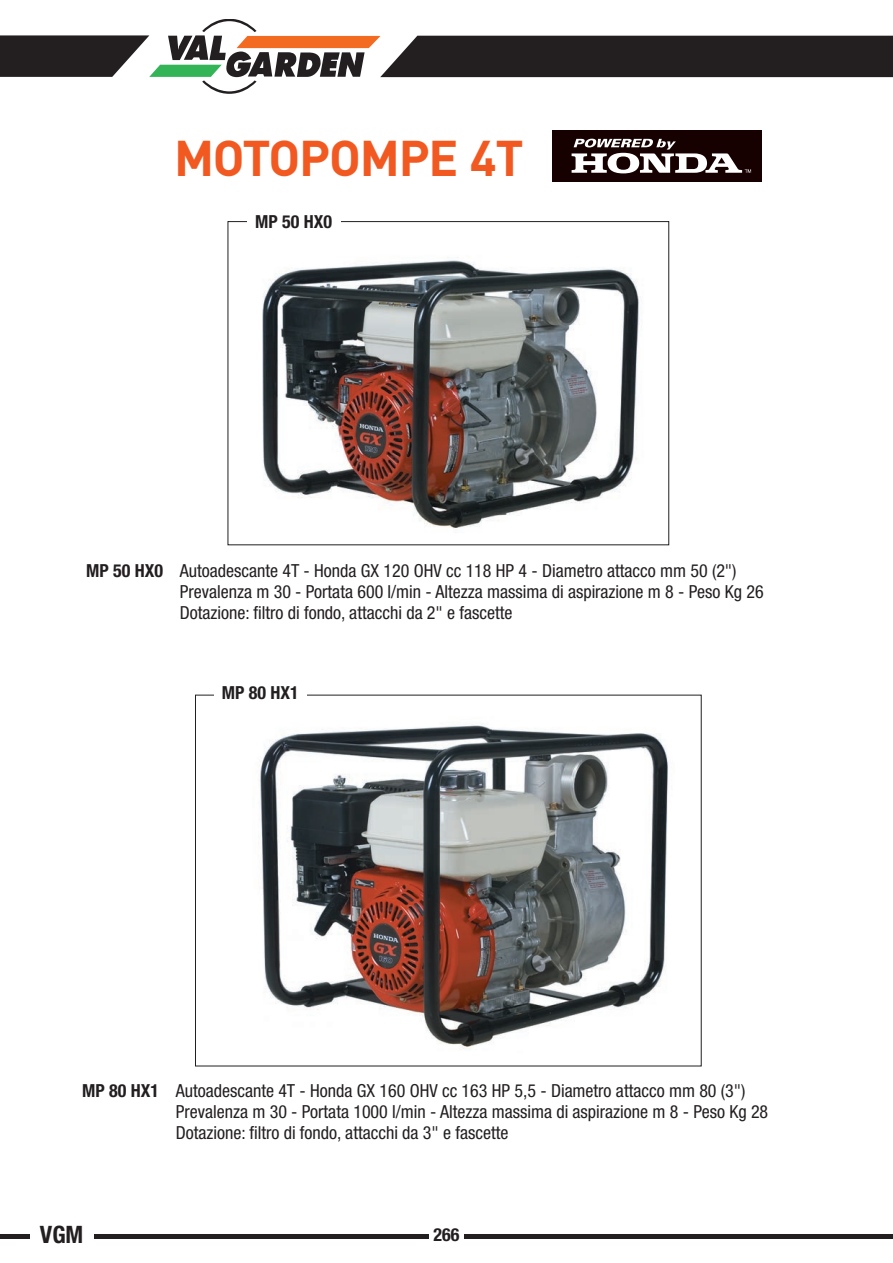
<style>
.page{position:relative;width:893px;height:1263px;background:#fff}
.page>*{position:absolute;margin:0;border:0;box-sizing:border-box;transform-origin:0 0}
.t1{font:700 49.5px "DIN";letter-spacing:-.025em;color:#f15921}
.t2{font:700 condensed 24px "Helvetica Neue";color:#231f20}
.t3{font:condensed 18px/21px "Helvetica Neue";color:#231f20}
.t4{font:700 condensed 18px "Helvetica Neue";color:#231f20}
.s1{font-weight:700}
</style>
<div class="page">
<hr style="left:0;top:1234px;width:893px;height:4px;background:#231f20">
<svg style="left:0;top:19px;width:893px;height:75px"></svg>
<div style="left:429px;top:1226px;width:34px;height:29px;background:#fff"></div>
<div style="left:30px;top:1226px;width:64px;height:22px;background:#fff"></div>
<img style="left:262px;top:257px;width:378px;height:272px">
<img style="left:260px;top:724px;width:409px;height:326px">
<div style="left:552px;top:130px;width:209px;height:51px;background:#170000"></div>
<svg style="left:572px;top:139px;width:179px;height:34px"></svg>
<h1 class="t1" style="left:174px;top:130px;width:351px">MOTOPOMPE 4T</h1>
<p class="t4" style="left:255px;top:215px;width:78px">MP 50 HX0</p>
<p class="t3" style="left:180px;top:562px;width:585px;text-indent:-94px"><span class="s1">MP 50 HX0</span> Autoadescante 4T - Honda GX 120 OHV cc 118 HP 4 - Diametro attacco mm 50 (2")<br>Prevalenza m 30 - Portata 600 l/min - Altezza massima di aspirazione m 8 - Peso Kg 26<br>Dotazione: filtro di fondo, attacchi da 2" e fascette</p>
<p class="t4" style="left:222px;top:686px;width:78px">MP 80 HX1</p>
<p class="t3" style="left:176px;top:1082px;width:594px;text-indent:-94px"><span class="s1">MP 80 HX1</span> Autoadescante 4T - Honda GX 160 OHV cc 163 HP 5,5 - Diametro attacco mm 80 (3")<br>Prevalenza m 30 - Portata 1000 l/min - Altezza massima di aspirazione m 8 - Peso Kg 28<br>Dotazione: filtro di fondo, attacchi da 3" e fascette</p>
<h2 class="t2" style="left:40px;top:1226px;width:45px">VGM</h2>
<p class="t4" style="left:434px;top:1228px;width:27px">266</p>
</div>
